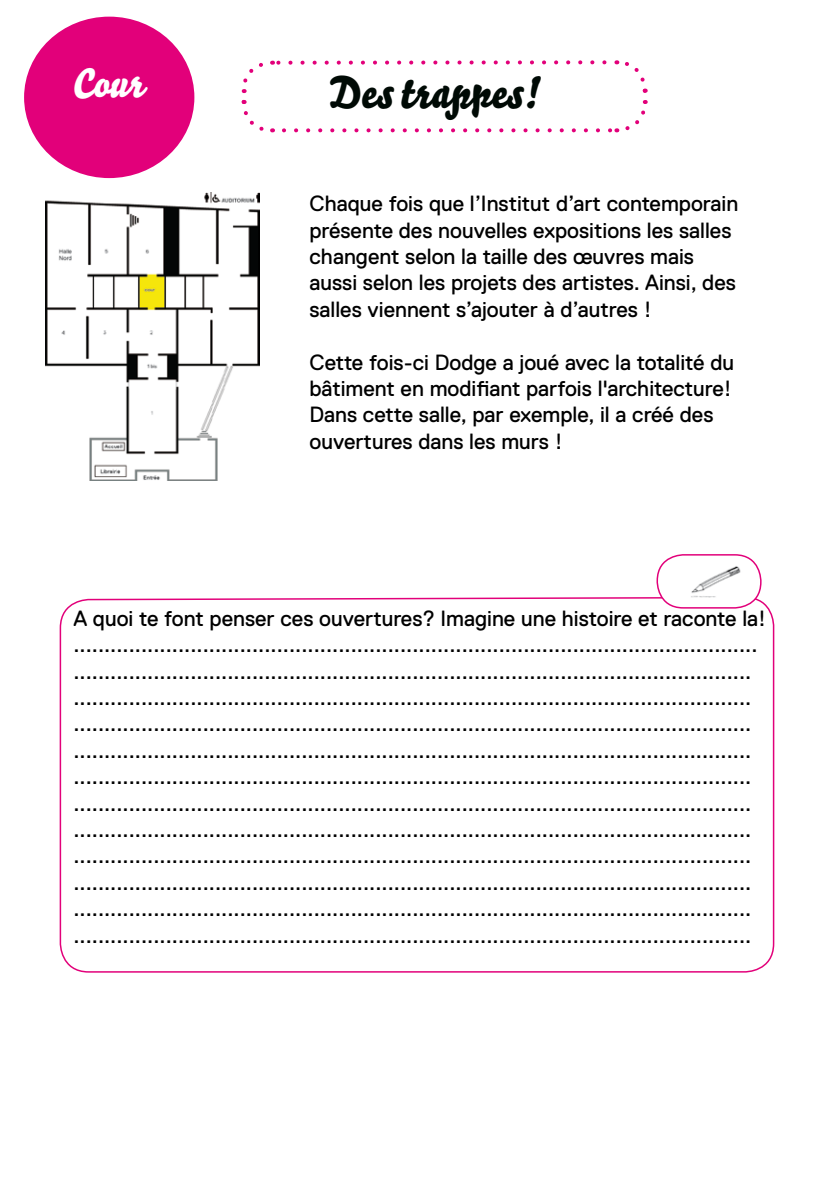
<style>
.page{position:relative;width:834px;height:1191px;background:#fff}
.page>*{position:absolute;margin:0;border:0;box-sizing:border-box;transform-origin:0 0}
.t1{font:44px "Bello Pro";color:#000a05}
.t2{font:40px "Bello Pro";color:#fff}
.t3{font:22px/26.4px "Replica Std";color:#000}
</style>
<div class="page">
<svg style="left:616px;top:60px;width:32px;height:73px"></svg>
<svg style="left:241px;top:60px;width:369px;height:73px"></svg>
<div style="left:25px;top:18px;width:168px;height:159px;background:#e2007a;border-radius:50%"></div>
<img style="left:45px;top:192px;width:215px;height:288px">
<svg style="left:59px;top:597px;width:716px;height:376px"></svg>
<div style="left:657px;top:555px;width:103px;height:53px;background:#fff;border-radius:26px"></div>
<div style="left:656px;top:554px;width:105px;height:54px;border:2px solid #e2007a;border-radius:26px"></div>
<img style="left:691px;top:566px;width:50px;height:32px">
<h2 class="t2" style="left:73px;top:55px;width:72px">Cour</h2>
<h1 class="t1" style="left:329px;top:62px;width:215px">Des trappes!</h1>
<p class="t3" style="left:309px;top:190px;width:430px">Chaque fois que l’Institut d’art contemporain présente des nouvelles expositions les salles changent selon la taille des œuvres mais aussi selon les projets des artistes. Ainsi, des salles viennent s’ajouter à d’autres !</p>
<p class="t3" style="left:309px;top:349px;width:426px">Cette fois-ci Dodge a joué avec la totalité du bâtiment en modifiant parfois l'architecture!<br>Dans cette salle, par exemple, il a créé des ouvertures dans les murs !</p>
<p class="t3" style="left:73px;top:605px;width:694px">A quoi te font penser ces ouvertures? Imagine une histoire et raconte la! ............................................................................................................... .............................................................................................................. .............................................................................................................. .............................................................................................................. .............................................................................................................. .............................................................................................................. .............................................................................................................. .............................................................................................................. .............................................................................................................. .............................................................................................................. .............................................................................................................. ..............................................................................................................</p>
</div>
